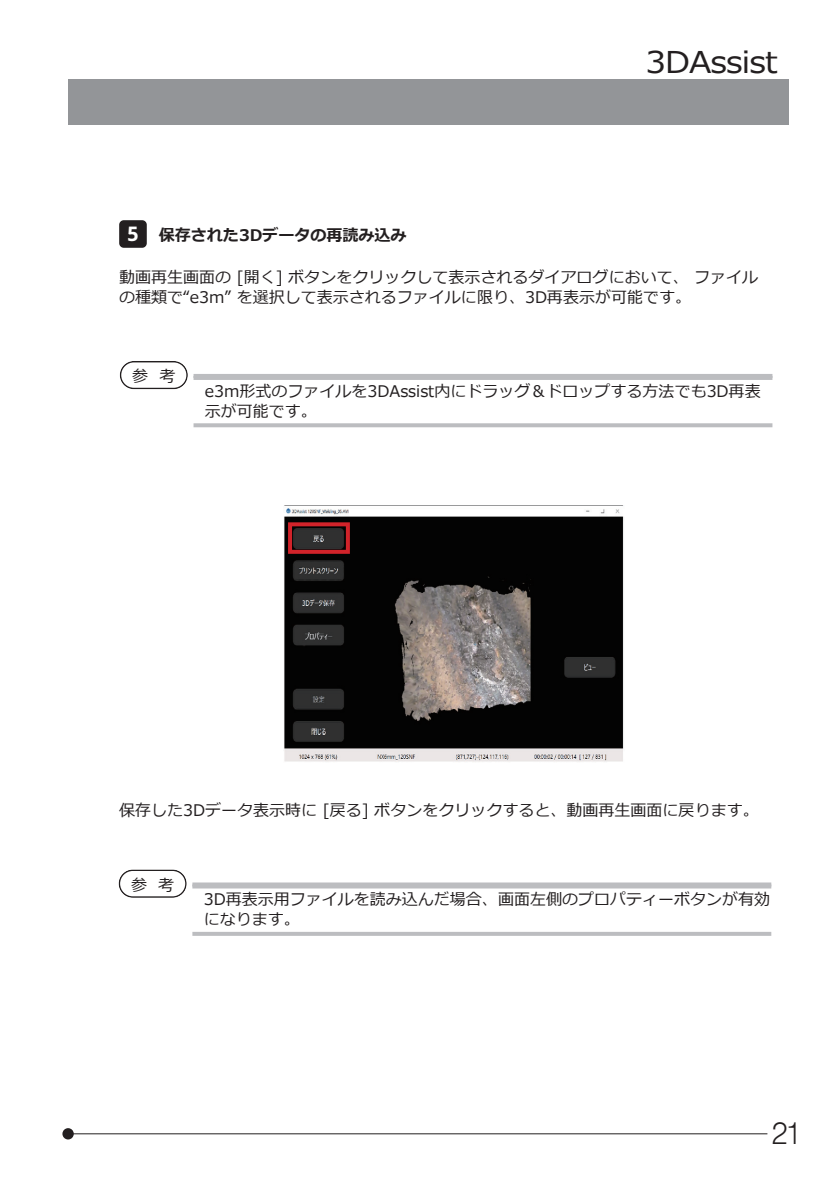
<style>
.page{position:relative;width:840px;height:1191px;background:#fff}
.page>*{position:absolute;margin:0;border:0;box-sizing:border-box;transform-origin:0 0}
.t1{font:30px "Meiryo";letter-spacing:-.025em;color:#231f20;scale:1.1 1}
.t2{font:30px "Olympus Leicht Normal";color:#231f20}
.t3{font:700 20.2px "Noto Sans";color:#fff}
.t4{font:16px/20px "Meiryo";color:#231f20}
.t5{font:700 16px "Meiryo";color:#231f20}
</style>
<div class="page">
<div style="left:62px;top:1128px;width:12px;height:11px;background:#231f20;border-radius:50%"></div>
<hr style="left:68px;top:1133px;width:699px;height:1px;background:#231f20">
<div style="left:68px;top:79px;width:720px;height:46px;background:#939598"></div>
<div style="left:119px;top:220px;width:28px;height:28px;background:#231f20;border-radius:5px"></div>
<hr style="left:193px;top:374px;width:579px;height:4px;background:#bcbdc0">
<hr style="left:193px;top:376px;width:579px;height:4px;background:#bcbdc0">
<svg style="left:193px;top:423px;width:579px;height:4px;background:#c0c1c4"></svg>
<div style="left:120px;top:361px;width:68px;height:28px;border:2px solid #231f20;border-radius:13px"></div>
<svg style="left:192px;top:882px;width:578px;height:2px"></svg>
<hr style="left:192px;top:884px;width:578px;height:4px;background:#bcbdc0">
<hr style="left:192px;top:932px;width:578px;height:4px;background:#bcbdc0">
<div style="left:118px;top:869px;width:69px;height:29px;border:2px solid #231f20;border-radius:13px"></div>
<img style="left:284px;top:505px;width:340px;height:257px">
<div style="left:288px;top:522px;width:62px;height:32px;border:4px solid #d1232a"></div>
<h1 class="t1" style="left:645px;top:42px;width:121px">3DAssist</h1>
<p class="t5" style="left:159px;top:223px;width:249px">保存された3Dデータの再読み込み</p>
<p class="t4" style="left:119px;top:268px;width:640px">動画再生画面の [開く] ボタンをクリックして表示されるダイアログにおいて、 ファイルの種類で“e3m” を選択して表示されるファイルに限り、3D再表示が可能です。</p>
<p class="t3" style="left:127px;top:219px;width:13px">5</p>
<p class="t4" style="left:132px;top:367px;width:45px">参 考</p>
<p class="t4" style="left:205px;top:382px;width:557px">e3m形式のファイルを3DAssist内にドラッグ＆ドロップする方法でも3D再表示が可能です。</p>
<p class="t4" style="left:119px;top:801px;width:640px">保存した3Dデータ表示時に [戻る] ボタンをクリックすると、動画再生画面に戻ります。</p>
<p class="t4" style="left:131px;top:875px;width:45px">参 考</p>
<p class="t4" style="left:204px;top:890px;width:567px">3D再表示用ファイルを読み込んだ場合、画面左側のプロパティーボタンが有効になります。</p>
<h1 class="t2" style="left:771px;top:1115px;width:32px">21</h1>
</div>
